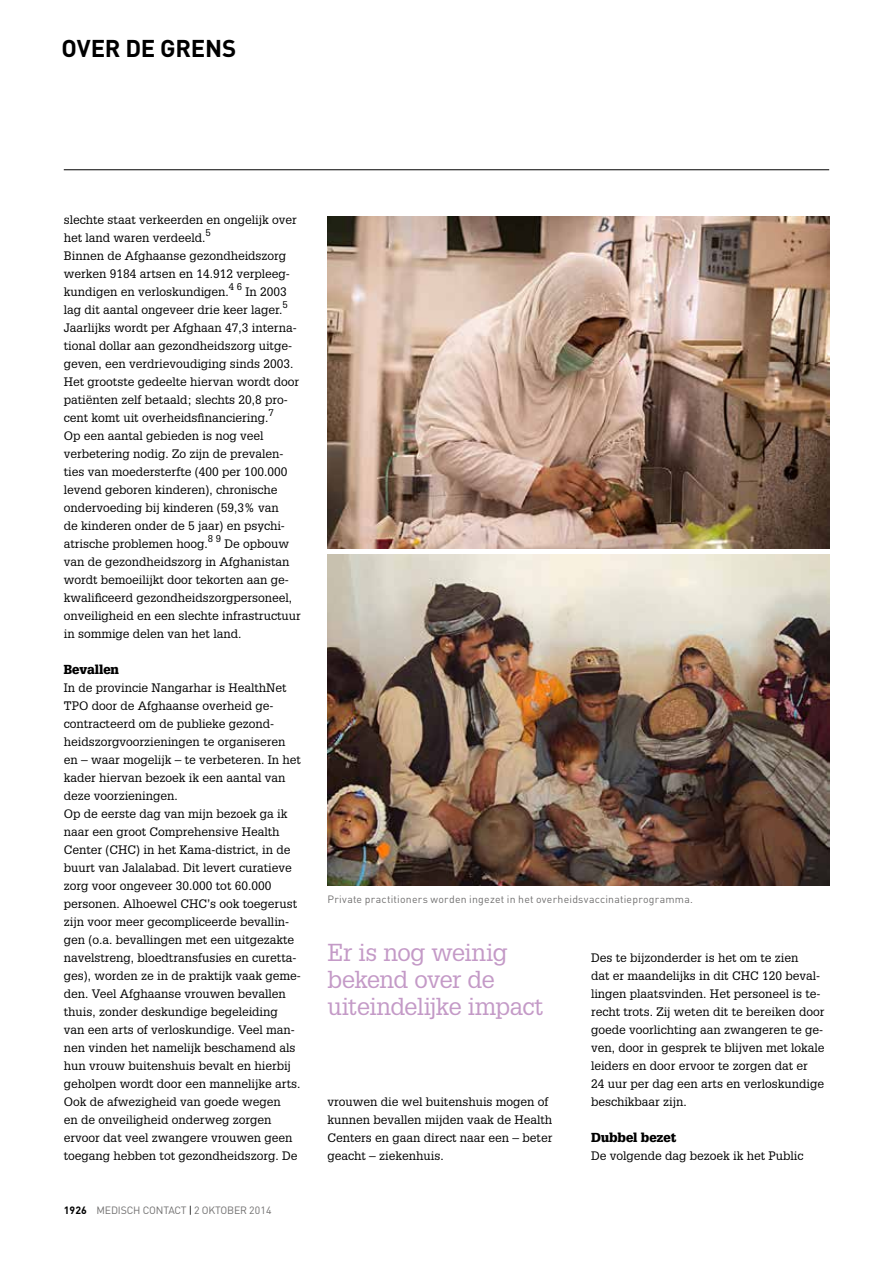
<style>
.page{position:relative;width:893px;height:1263px;background:#fff}
.page>*{position:absolute;margin:0;border:0;box-sizing:border-box;transform-origin:0 0}
.t1{font:24px/27px "Glypha LT Std";letter-spacing:-.03em;color:#c49ac7}
.t2{font:700 24px "DINOT";letter-spacing:-.015em;color:#000}
.t3{font:900 12.75px "Glypha LT Std";color:#000}
.t4{font:12px/18px "Glypha LT Std";color:#000}
.t5{font:10.5px "DINOT";letter-spacing:.02em;color:#706f6f}
.t6{font:10.5px "DINOT";letter-spacing:-.015em;color:#706f6f}
.t7{font:9.6px "Glypha LT Std";color:#000}
.s1{font-weight:700;color:#000}
.s2{color:#000}
</style>
<div class="page">
<hr style="left:64px;top:169px;width:765px;height:1px;background:#000">
<img style="left:327px;top:217px;width:502px;height:331px">
<img style="left:327px;top:554px;width:502px;height:332px">
<h1 class="t2" style="left:62px;top:33px;width:176px">OVER DE GRENS</h1>
<p class="t4" style="left:64px;top:211px;width:234px">slechte staat verkeerden en ongelijk over het land waren verdeeld.</p>
<p class="t7" style="left:206px;top:227px;width:7px">5</p>
<p class="t4" style="left:64px;top:247px;width:228px">Binnen de Afghaanse gezondheidszorg werken 9184 artsen en 14.912 verpleeg&shy;kundigen en verloskundigen.</p>
<p class="t7" style="left:229px;top:281px;width:15px">4 6</p>
<p class="t4" style="left:64px;top:283px;width:225px;text-indent:182px">In 2003 lag dit aantal ongeveer drie keer lager.</p>
<p class="t7" style="left:283px;top:299px;width:7px">5</p>
<p class="t4" style="left:64px;top:319px;width:237px">Jaarlijks wordt per Afghaan 47,3 interna&shy;tional dollar aan gezondheidszorg uitge&shy;geven, een verdrievoudiging sinds 2003.<br>Het grootste gedeelte hiervan wordt door patiënten zelf betaald; slechts 20,8 pro&shy;cent komt uit overheidsfinanciering.</p>
<p class="t7" style="left:268px;top:407px;width:7px">7</p>
<p class="t4" style="left:64px;top:427px;width:225px">Op een aantal gebieden is nog veel verbetering nodig. Zo zijn de prevalen&shy;ties van moedersterfte (400 per 100.000 levend geboren kinderen), chronische ondervoeding bij kinderen (59,3% van de kinderen onder de 5 jaar) en psychi&shy;atrische problemen hoog.</p>
<p class="t7" style="left:208px;top:533px;width:15px">8 9</p>
<p class="t4" style="left:64px;top:535px;width:239px;text-indent:161px">De opbouw van de gezondheidszorg in Afghanistan wordt bemoeilijkt door tekorten aan ge&shy;kwalificeerd gezondheidszorgpersoneel, onveiligheid en een slechte infrastructuur in sommige delen van het land.</p>
<p class="t3" style="left:64px;top:662px;width:57px">Bevallen</p>
<p class="t4" style="left:64px;top:679px;width:238px">In de provincie Nangarhar is HealthNet TPO door de Afghaanse overheid ge&shy;contracteerd om de publieke gezond&shy;heidszorgvoorzieningen te organiseren en – waar mogelijk – te verbeteren. In het kader hiervan bezoek ik een aantal van deze voorzieningen.<br>Op de eerste dag van mijn bezoek ga ik naar een groot Comprehensive Health Center (CHC) in het Kama-district, in de buurt van Jalalabad. Dit levert curatieve zorg voor ongeveer 30.000 tot 60.000 personen. Alhoewel CHC’s ook toegerust zijn voor meer gecompliceerde bevallin&shy;gen (o.a. bevallingen met een uitgezakte navelstreng, bloedtransfusies en curetta&shy;ges), worden ze in de praktijk vaak geme&shy;den. Veel Afghaanse vrouwen bevallen thuis, zonder deskundige begeleiding van een arts of verloskundige. Veel man&shy;nen vinden het namelijk beschamend als hun vrouw buitenshuis bevalt en hierbij geholpen wordt door een mannelijke arts.<br>Ook de afwezigheid van goede wegen<br>en de onveiligheid onderweg zorgen ervoor dat veel zwangere vrouwen geen toegang hebben tot gezondheidszorg. De</p>
<p class="t6" style="left:64px;top:1203px;width:209px"><span class="s1">1926</span> MEDISCH CONTACT <span class="s2">|</span> 2 OKTOBER 2014</p>
<p class="t5" style="left:327px;top:893px;width:367px">Private practitioners worden ingezet in het overheidsvaccinatieprogramma.</p>
<h1 class="t1" style="left:327px;top:939px;width:217px">Er is nog weinig bekend over de uiteindelijke impact</h1>
<p class="t4" style="left:327px;top:1093px;width:226px">vrouwen die wel buitenshuis mogen of kunnen bevallen mijden vaak de Health Centers en gaan direct naar een – beter geacht – ziekenhuis.</p>
<p class="t4" style="left:591px;top:949px;width:235px">Des te bijzonderder is het om te zien<br>dat er maandelijks in dit CHC 120 beval&shy;lingen plaatsvinden. Het personeel is te&shy;recht trots. Zij weten dit te bereiken door goede voorlichting aan zwangeren te ge&shy;ven, door in gesprek te blijven met lokale leiders en door ervoor te zorgen dat er<br>24 uur per dag een arts en verloskundige beschikbaar zijn.</p>
<p class="t3" style="left:591px;top:1130px;width:87px">Dubbel bezet</p>
<p class="t4" style="left:591px;top:1147px;width:214px">De volgende dag bezoek ik het Public</p>
</div>
